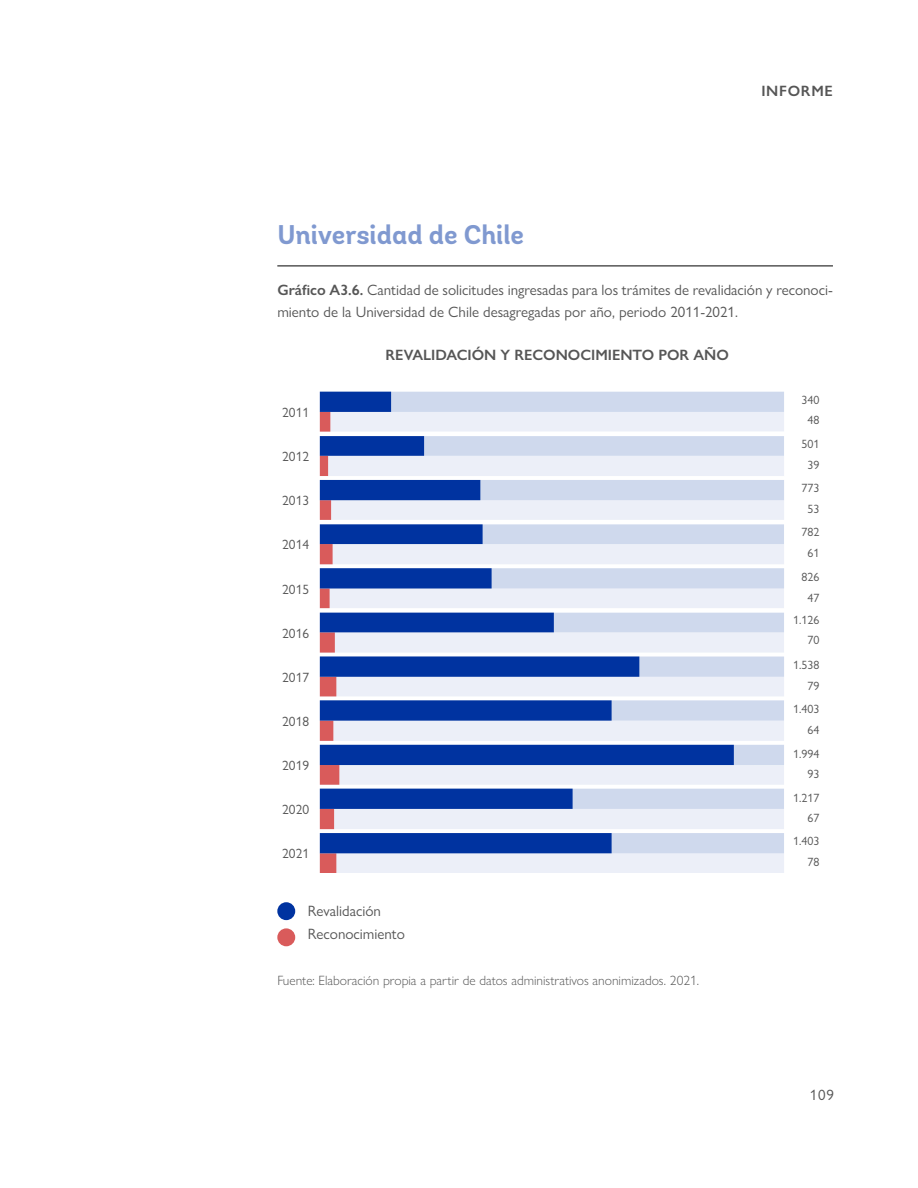
<style>
.page{position:relative;width:918px;height:1188px;background:#fff}
.page>*{position:absolute;margin:0;border:0;box-sizing:border-box;transform-origin:0 0}
.t1{font:700 27px "Andes";color:#8099d0}
.t2{font:15px/22.5px "Gill Sans Nova";color:#565656}
.t3{font:600 15px "Gill Sans Nova";color:#565656}
.t4{font:600 15px "Gill Sans Nova";letter-spacing:.05em;color:#565656}
.t5{font:300 13.5px "Gill Sans Nova";color:#565656}
.t6{font:13.5px "Gill Sans Nova";color:#565656}
.t7{font:12px "Gill Sans Nova";color:#565656}
.s1{font-weight:600}
</style>
<div class="page">
<div style="left:339px;top:853px;width:445px;height:20px;background:#eceff8"></div>
<svg style="left:734px;top:392px;width:50px;height:461px;background:#dfe5f3"></svg>
<hr style="left:277px;top:265px;width:556px;height:2px;background:#565656">
<div style="left:277px;top:902px;width:18px;height:18px;background:#0033a0;border-radius:50%"></div>
<div style="left:277px;top:928px;width:18px;height:18px;background:#d95b5b;border-radius:50%"></div>
<svg style="left:320px;top:853px;width:19px;height:20px"></svg>
<svg style="left:320px;top:392px;width:414px;height:461px;background:#a9b8dd"></svg>
<h1 class="t1" style="left:277px;top:218px;width:248px">Universidad de Chile</h1>
<p class="t4" style="left:761px;top:82px;width:73px">INFORME</p>
<p class="t2" style="left:277px;top:278px;width:557px"><span class="s1">Gráfico A3.6.</span> Cantidad de solicitudes ingresadas para los trámites de revalidación y reconoci&shy;miento de la Universidad de Chile desagregadas por año, periodo 2011-2021.</p>
<p class="t3" style="left:386px;top:346px;width:345px">REVALIDACIÓN Y RECONOCIMIENTO POR AÑO</p>
<p class="t6" style="left:282px;top:404px;width:28px">2011</p>
<p class="t6" style="left:282px;top:448px;width:28px">2012</p>
<p class="t6" style="left:282px;top:493px;width:28px">2013</p>
<p class="t6" style="left:282px;top:537px;width:28px">2014</p>
<p class="t6" style="left:282px;top:581px;width:28px">2015</p>
<p class="t6" style="left:282px;top:625px;width:28px">2016</p>
<p class="t6" style="left:282px;top:669px;width:28px">2017</p>
<p class="t6" style="left:282px;top:713px;width:28px">2018</p>
<p class="t6" style="left:282px;top:757px;width:28px">2019</p>
<p class="t6" style="left:282px;top:801px;width:28px">2020</p>
<p class="t6" style="left:282px;top:845px;width:28px">2021</p>
<p class="t2" style="left:308px;top:900px;width:99px">Revalidación<br>Reconocimiento</p>
<p class="t5" style="left:277px;top:973px;width:423px">Fuente: Elaboración propia a partir de datos administrativos anonimizados. 2021.</p>
<p class="t7" style="left:801px;top:392px;width:19px">340</p>
<p class="t7" style="left:801px;top:437px;width:19px">501</p>
<p class="t7" style="left:801px;top:481px;width:19px">773</p>
<p class="t7" style="left:801px;top:525px;width:19px">782</p>
<p class="t7" style="left:801px;top:569px;width:19px">826</p>
<p class="t7" style="left:793px;top:612px;width:28px">1.126</p>
<p class="t7" style="left:793px;top:658px;width:28px">1.538</p>
<p class="t7" style="left:793px;top:701px;width:28px">1.403</p>
<p class="t7" style="left:793px;top:746px;width:28px">1.994</p>
<p class="t7" style="left:793px;top:790px;width:28px">1.217</p>
<p class="t7" style="left:793px;top:834px;width:28px">1.403</p>
<p class="t7" style="left:807px;top:413px;width:13px">48</p>
<p class="t7" style="left:807px;top:458px;width:13px">39</p>
<p class="t7" style="left:807px;top:502px;width:13px">53</p>
<p class="t7" style="left:807px;top:545px;width:13px">61</p>
<p class="t7" style="left:807px;top:590px;width:13px">47</p>
<p class="t7" style="left:807px;top:633px;width:13px">70</p>
<p class="t7" style="left:807px;top:679px;width:13px">79</p>
<p class="t7" style="left:807px;top:722px;width:13px">64</p>
<p class="t7" style="left:807px;top:767px;width:13px">93</p>
<p class="t7" style="left:807px;top:811px;width:13px">67</p>
<p class="t7" style="left:807px;top:855px;width:13px">78</p>
<p class="t2" style="left:810px;top:1084px;width:25px">109</p>
</div>
